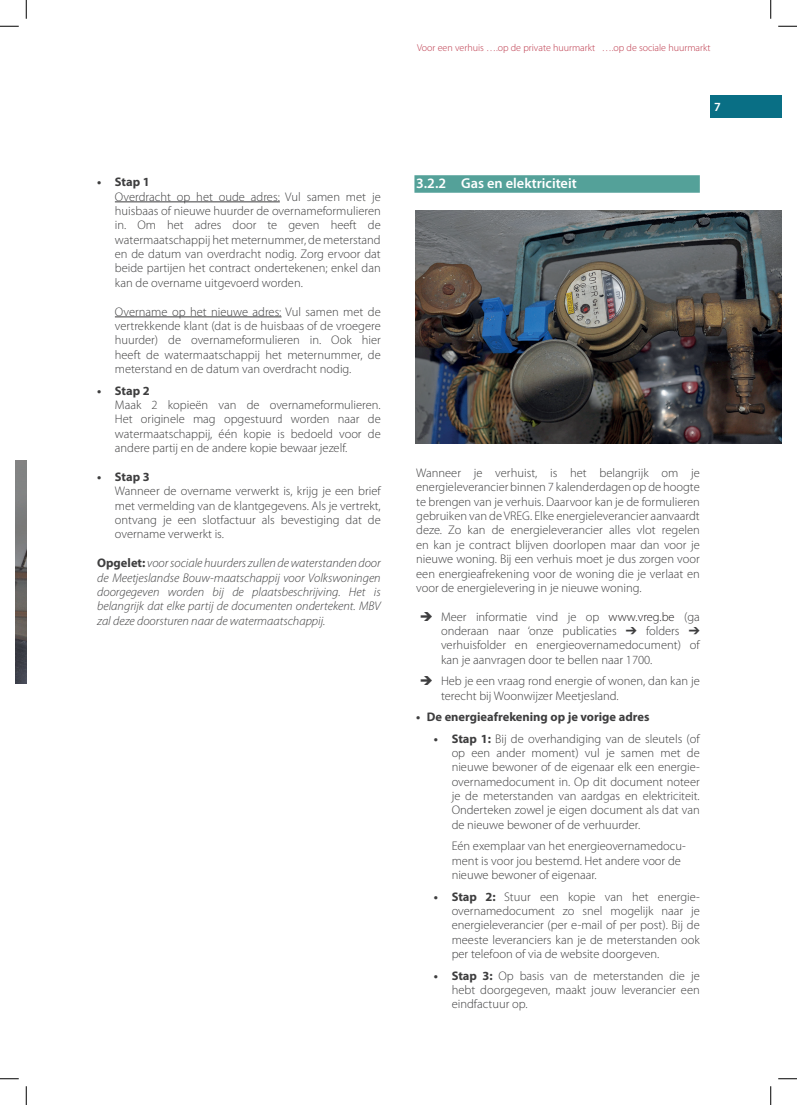
<style>
.page{position:relative;width:797px;height:1105px;background:#fff}
.page>*{position:absolute;margin:0;border:0;box-sizing:border-box;transform-origin:0 0}
.t1{font:600 14.38px "Myriad Pro";color:#fff}
.t2{font:300 12.5px/14.4px "Myriad Pro";color:#3e3e3f;text-align:justify}
.t3{font:italic 300 12.5px/14.4px "Myriad Pro";color:#3e3e3f;text-align:justify}
.t4{font:700 12.5px "Myriad Pro";color:#3e3e3f}
.t5{font:600 12.5px "Myriad Pro";color:#fff}
.t6{font:300 10px "Myriad Pro";color:#bb3548}
.s1{font-weight:700;font-style:normal}
.s2{color:#231f20}
.s3{font-weight:700}
</style>
<div class="page">
<div style="left:710px;top:95px;width:71px;height:22px;background:#096f85"></div>
<hr style="left:115px;top:202px;width:165px;height:1px;background:#3e3e3f">
<hr style="left:115px;top:317px;width:166px;height:1px;background:#3e3e3f">
<div style="left:414px;top:175px;width:285px;height:18px;background:#54a199"></div>
<img style="left:16px;top:460px;width:10px;height:224px">
<img style="left:415px;top:211px;width:366px;height:232px">
<svg style="left:0;top:25px;width:19px;height:2px"></svg>
<svg style="left:778px;top:25px;width:19px;height:2px"></svg>
<svg style="left:0;top:1078px;width:19px;height:1px"></svg>
<svg style="left:778px;top:1078px;width:19px;height:1px"></svg>
<svg style="left:25px;top:0;width:2px;height:19px"></svg>
<svg style="left:25px;top:1086px;width:2px;height:19px"></svg>
<svg style="left:770px;top:0;width:1px;height:19px"></svg>
<svg style="left:770px;top:1086px;width:1px;height:19px"></svg>
<p class="t4" style="left:97px;top:175px;width:54px">• Stap 1</p>
<p class="t2" style="left:115px;top:189px;width:267px">Overdracht op het oude adres: Vul samen met je huisbaas of nieuwe huurder de overnameformulieren in. Om het adres door te geven heeft de watermaatschappij het meternummer, de meterstand en de datum van overdracht nodig. Zorg ervoor dat beide partijen het contract ondertekenen; enkel dan kan de overname uitgevoerd worden.</p>
<p class="t2" style="left:115px;top:304px;width:267px">Overname op het nieuwe adres: Vul samen met de vertrekkende klant (dat is de huisbaas of de vroegere huurder) de overnameformulieren in. Ook hier heeft de watermaatschappij het meternummer, de meterstand en de datum van overdracht nodig.</p>
<p class="t4" style="left:97px;top:383px;width:54px">• Stap 2</p>
<p class="t2" style="left:115px;top:398px;width:267px">Maak 2 kopieën van de overnameformulieren.<br>Het originele mag opgestuurd worden naar de watermaatschappij, één kopie is bedoeld voor de andere partij en de andere kopie bewaar jezelf.</p>
<p class="t4" style="left:97px;top:470px;width:54px">• Stap 3</p>
<p class="t2" style="left:115px;top:484px;width:267px">Wanneer de overname verwerkt is, krijg je een brief met vermelding van de klantgegevens. Als je vertrekt, ontvang je een slotfactuur als bevestiging dat de overname verwerkt is.</p>
<p class="t3" style="left:97px;top:556px;width:285px"><span class="s1">Opgelet:</span> voor sociale huurders zullen de waterstanden door de Meetjeslandse Bouw-maatschappij voor Volkswoningen doorgegeven worden bij de plaatsbeschrijving. Het is belangrijk dat elke partij de documenten ondertekent. MBV zal deze doorsturen naar de watermaatschappij.</p>
<p class="t6" style="left:417px;top:42px;width:295px">Voor een verhuis ….op de private huurmarkt ….op de sociale huurmarkt</p>
<p class="t1" style="left:416px;top:175px;width:162px">3.2.2 Gas en elektriciteit</p>
<p class="t5" style="left:714px;top:100px;width:8px">7</p>
<p class="t2" style="left:416px;top:466px;width:285px">Wanneer je verhuist, is het belangrijk om je energieleverancier binnen 7 kalenderdagen op de hoogte te brengen van je verhuis. Daarvoor kan je de formulieren gebruiken van de VREG. Elke energieleverancier aanvaardt deze. Zo kan de energieleverancier alles vlot regelen en kan je contract blijven doorlopen maar dan voor je nieuwe woning. Bij een verhuis moet je dus zorgen voor een energieafrekening voor de woning die je verlaat en voor de energielevering in je nieuwe woning.</p>
<p class="t2" style="left:441px;top:609px;width:260px;text-indent:-21px">➔ Meer informatie vind je op <span class="s2">www.vreg.be</span> (ga onderaan naar ‘onze publicaties ➔ folders ➔ verhuisfolder en energieovernamedocument) of kan je aanvragen door te bellen naar 1700.</p>
<p class="t2" style="left:441px;top:674px;width:260px;text-indent:-21px">➔ Heb je een vraag rond energie of wonen, dan kan je terecht bij Woonwijzer Meetjesland.</p>
<p class="t4" style="left:416px;top:710px;width:235px">• De energieafrekening op je vorige adres</p>
<p class="t2" style="left:451px;top:731px;width:250px;text-indent:-18px"><span class="s3">• Stap 1:</span> Bij de overhandiging van de sleutels (of op een ander moment) vul je samen met de nieuwe bewoner of de eigenaar elk een energie&shy;overnamedocument in. Op dit document noteer je de meterstanden van aardgas en elektriciteit.<br>Onderteken zowel je eigen document als dat van de nieuwe bewoner of de verhuurder.</p>
<p class="t2" style="left:451px;top:839px;width:236px;text-align:left">Eén exemplaar van het energieovernamedocu&shy;ment is voor jou bestemd. Het andere voor de nieuwe bewoner of eigenaar.</p>
<p class="t2" style="left:451px;top:889px;width:250px;text-indent:-18px"><span class="s3">• Stap 2:</span> Stuur een kopie van het energie&shy;overnamedocument zo snel mogelijk naar je energieleverancier (per e-mail of per post). Bij de meeste leveranciers kan je de meterstanden ook per telefoon of via de website doorgeven.</p>
<p class="t2" style="left:451px;top:968px;width:250px;text-indent:-18px"><span class="s3">• Stap 3:</span> Op basis van de meterstanden die je hebt doorgegeven, maakt jouw leverancier een eindfactuur op.</p>
</div>
